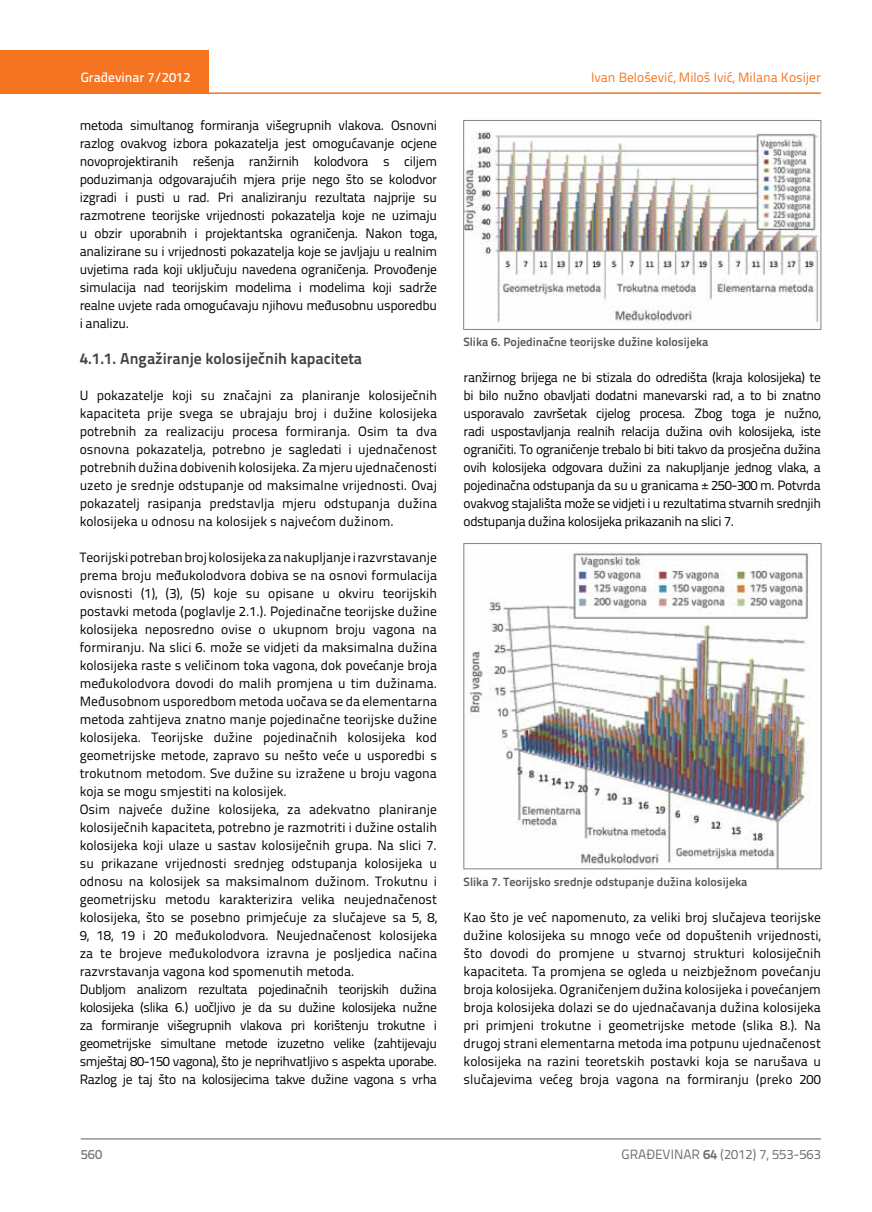
<style>
.page{position:relative;width:872px;height:1212px;background:#fff}
.page>*{position:absolute;margin:0;border:0;box-sizing:border-box;transform-origin:0 0}
.t1{font:700 15.75px "Titillium Text 22 L";color:#414042}
.t2{font:13.5px/18px "Titillium Text 22 L";color:#000;text-align:justify}
.t3{font:13.5px "Titillium Text 22 L";color:#f47421}
.t4{font:13.5px "Titillium Text 22 L";color:#6d6e71}
.t5{font:500 13.5px "Titillium Text 22 L";color:#fff}
.t6{font:500 13.5px "Titillium Text 22 L";color:#797a7d}
.t7{font:700 12px "Titillium Text 22 L";color:#58595b}
.s1{font-weight:700}
</style>
<div class="page">
<div style="left:0;top:50px;width:208px;height:44px;background:#f47421"></div>
<hr style="left:0;top:92px;width:821px;height:2px;background:#f47421">
<hr style="left:81px;top:1139px;width:740px;height:1px;background:#58595b">
<img style="left:469px;top:553px;width:341px;height:314px">
<div style="left:463px;top:543px;width:358px;height:326px;border:1px solid #808285"></div>
<img style="left:465px;top:132px;width:354px;height:191px">
<div style="left:463px;top:120px;width:358px;height:210px;border:1px solid #808285"></div>
<p class="t5" style="left:81px;top:67px;width:111px">Građevinar 7/2012</p>
<p class="t2" style="left:80px;top:115px;width:359px">metoda simultanog formiranja višegrupnih vlakova. Osnovni razlog ovakvog izbora pokazatelja jest omogućavanje ocjene novoprojektiranih rešenja ranžirnih kolodvora s ciljem poduzimanja odgovarajućih mjera prije nego što se kolodvor izgradi i pusti u rad. Pri analiziranju rezultata najprije su razmotrene teorijske vrijednosti pokazatelja koje ne uzimaju u obzir uporabnih i projektantska ograničenja. Nakon toga, analizirane su i vrijednosti pokazatelja koje se javljaju u realnim uvjetima rada koji uključuju navedena ograničenja. Provođenje simulacija nad teorijskim modelima i modelima koji sadrže realne uvjete rada omogućavaju njihovu međusobnu usporedbu i analizu.</p>
<p class="t1" style="left:80px;top:346px;width:284px">4.1.1. Angažiranje kolosiječnih kapaciteta</p>
<p class="t2" style="left:80px;top:385px;width:359px">U pokazatelje koji su značajni za planiranje kolosiječnih kapaciteta prije svega se ubrajaju broj i dužine kolosijeka potrebnih za realizaciju procesa formiranja. Osim ta dva osnovna pokazatelja, potrebno je sagledati i ujednačenost potrebnih dužina dobivenih kolosijeka. Za mjeru ujednačenosti uzeto je srednje odstupanje od maksimalne vrijednosti. Ovaj pokazatelj rasipanja predstavlja mjeru odstupanja dužina kolosijeka u odnosu na kolosijek s najvećom dužinom.</p>
<p class="t2" style="left:80px;top:547px;width:359px;text-align:left">Teorijski potreban broj kolosijeka za nakupljanje i razvrstavanje prema broju međukolodvora dobiva se na osnovi formulacija ovisnosti (1), (3), (5) koje su opisane u okviru teorijskih postavki metoda (poglavlje 2.1.). Pojedinačne teorijske dužine kolosijeka neposredno ovise o ukupnom broju vagona na formiranju. Na slici 6. može se vidjeti da maksimalna dužina kolosijeka raste s veličinom toka vagona, dok povećanje broja međukolodvora dovodi do malih promjena u tim dužinama.<br>Međusobnom usporedbom metoda uočava se da elementarna metoda zahtijeva znatno manje pojedinačne teorijske dužine kolosijeka. Teorijske dužine pojedinačnih kolosijeka kod geometrijske metode, zapravo su nešto veće u usporedbi s trokutnom metodom. Sve dužine su izražene u broju vagona koja se mogu smjestiti na kolosijek.<br>Osim najveće dužine kolosijeka, za adekvatno planiranje kolosiječnih kapaciteta, potrebno je razmotriti i dužine ostalih kolosijeka koji ulaze u sastav kolosiječnih grupa. Na slici 7. su prikazane vrijednosti srednjeg odstupanja kolosijeka u odnosu na kolosijek sa maksimalnom dužinom. Trokutnu i geometrijsku metodu karakterizira velika neujednačenost kolosijeka, što se posebno primjećuje za slučajeve sa 5, 8, 9, 18, 19 i 20 međukolodvora. Neujednačenost kolosijeka za te brojeve međukolodvora izravna je posljedica načina razvrstavanja vagona kod spomenutih metoda.<br>Dubljom analizom rezultata pojedinačnih teorijskih dužina kolosijeka (slika 6.) uočljivo je da su dužine kolosijeka nužne za formiranje višegrupnih vlakova pri korištenju trokutne i geometrijske simultane metode izuzetno velike (zahtijevaju smještaj 80-150 vagona), što je neprihvatljivo s aspekta uporabe.<br>Razlog je taj što na kolosijecima takve dužine vagona s vrha</p>
<p class="t3" style="left:591px;top:68px;width:231px">Ivan Belošević, Miloš Ivić, Milana Kosijer</p>
<p class="t7" style="left:463px;top:332px;width:246px">Slika 6. Pojedinačne teorijske dužine kolosijeka</p>
<p class="t2" style="left:463px;top:367px;width:359px">ranžirnog brijega ne bi stizala do odredišta (kraja kolosijeka) te bi bilo nužno obavljati dodatni manevarski rad, a to bi znatno usporavalo završetak cijelog procesa. Zbog toga je nužno, radi uspostavljanja realnih relacija dužina ovih kolosijeka, iste ograničiti. To ograničenje trebalo bi biti takvo da prosječna dužina ovih kolosijeka odgovara dužini za nakupljanje jednog vlaka, a pojedinačna odstupanja da su u granicama ± 250-300 m. Potvrda ovakvog stajališta može se vidjeti i u rezultatima stvarnih srednjih odstupanja dužina kolosijeka prikazanih na slici 7.</p>
<p class="t7" style="left:463px;top:873px;width:285px">Slika 7. Teorijsko srednje odstupanje dužina kolosijeka</p>
<p class="t2" style="left:463px;top:908px;width:359px">Kao što je već napomenuto, za veliki broj slučajeva teorijske dužine kolosijeka su mnogo veće od dopuštenih vrijednosti, što dovodi do promjene u stvarnoj strukturi kolosiječnih kapaciteta. Ta promjena se ogleda u neizbježnom povećanju broja kolosijeka. Ograničenjem dužina kolosijeka i povećanjem broja kolosijeka dolazi se do ujednačavanja dužina kolosijeka pri primjeni trokutne i geometrijske metode (slika 8.). Na drugoj strani elementarna metoda ima potpunu ujednačenost kolosijeka na razini teoretskih postavki koja se narušava u slučajevima većeg broja vagona na formiranju (preko 200</p>
<p class="t6" style="left:81px;top:1144px;width:23px">560</p>
<p class="t4" style="left:621px;top:1144px;width:201px">GRAĐEVINAR <span class="s1">64</span> (2012) 7, 553-563</p>
</div>
